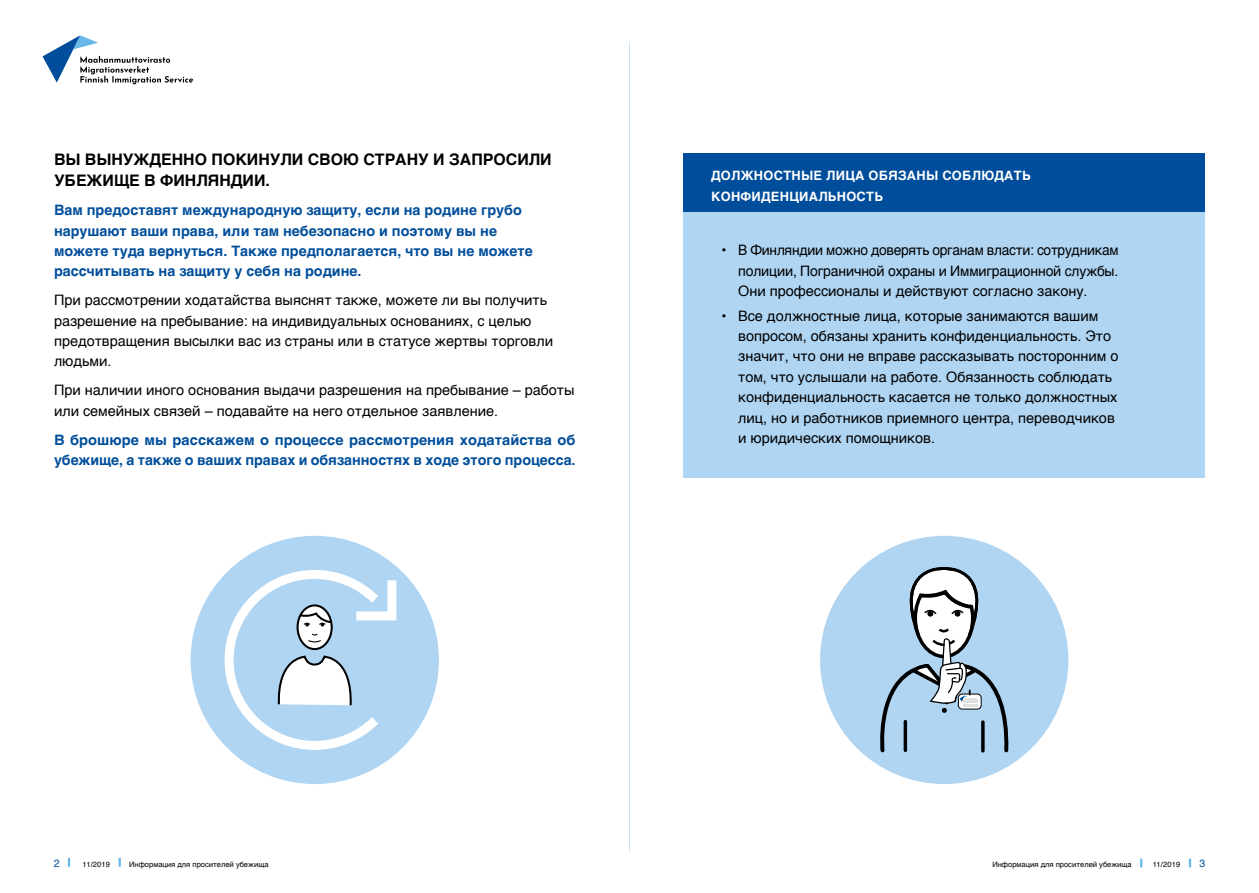
<style>
.page{position:relative;width:1259px;height:893px;background:#fff}
.page>*{position:absolute;margin:0;border:0;box-sizing:border-box;transform-origin:0 0}
.t1{font:700 15.9px/21px "Helvetica";color:#000}
.t2{font:14.4px/20.4px "Helvetica";color:#000}
.t3{font:700 14.4px/20.4px "Helvetica";color:#004e9b}
.t4{font:700 12.9px/21px "Helvetica";letter-spacing:.02em;color:#fff}
.t5{font:10.5px "Helvetica";color:#004e9b}
.t6{font:7.5px "Helvetica";color:#000}
</style>
<div class="page">
<svg style="left:1140px;top:858px;width:2px;height:9px"></svg>
<svg style="left:1188px;top:858px;width:3px;height:9px"></svg>
<div style="left:820px;top:536px;width:248px;height:248px;background:#afd5f3;border-radius:50%"></div>
<svg style="left:43px;top:35px;width:150px;height:49px"></svg>
<div style="left:683px;top:153px;width:522px;height:59px;background:#004e9b"></div>
<div style="left:683px;top:212px;width:522px;height:265px;background:#afd5f3"></div>
<div style="left:191px;top:536px;width:248px;height:248px;background:#afd5f3;border-radius:50%"></div>
<hr style="left:629px;top:41px;width:1px;height:810px;background:#cce3f7">
<svg style="left:208px;top:566px;width:193px;height:200px"></svg>
<svg style="left:880px;top:566px;width:129px;height:187px"></svg>
<svg style="left:68px;top:858px;width:2px;height:9px"></svg>
<svg style="left:119px;top:858px;width:2px;height:9px"></svg>
<p class="t1" style="left:54px;top:149px;width:499px">ВЫ ВЫНУЖДЕННО ПОКИНУЛИ СВОЮ СТРАНУ И ЗАПРОСИЛИ<br>УБЕЖИЩЕ В ФИНЛЯНДИИ.</p>
<p class="t3" style="left:54px;top:200px;width:480px">Вам предоставят международную защиту, если на родине грубо нарушают ваши права, или там небезопасно и поэтому вы не можете туда вернуться. Также предполагается, что вы не можете рассчитывать на защиту у себя на родине.</p>
<p class="t2" style="left:54px;top:290px;width:500px">При рассмотрении ходатайства выяснят также, можете ли вы получить разрешение на пребывание: на индивидуальных основаниях, с целью предотвращения высылки вас из страны или в статусе жертвы торговли людьми.</p>
<p class="t2" style="left:54px;top:381px;width:522px">При наличии иного основания выдачи разрешения на пребывание – работы или семейных связей – подавайте на него отдельное заявление.</p>
<p class="t3" style="left:54px;top:430px;width:523px">В брошюре мы расскажем о процессе рассмотрения ходатайства об убежище, а также о ваших правах и обязанностях в ходе этого процесса.</p>
<p class="t4" style="left:711px;top:165px;width:321px">ДОЛЖНОСТНЫЕ ЛИЦА ОБЯЗАНЫ СОБЛЮДАТЬ<br>КОНФИДЕНЦИАЛЬНОСТЬ</p>
<p class="t2" style="left:738px;top:240px;width:382px;text-align:justify;text-indent:-17px">• В Финляндии можно доверять органам власти: сотрудникам полиции, Пограничной охраны и Иммиграционной службы.<br>Они профессионалы и действуют согласно закону.</p>
<p class="t2" style="left:738px;top:306px;width:382px;text-indent:-17px">• Все должностные лица, которые занимаются вашим вопросом, обязаны хранить конфиденциальность. Это значит, что они не вправе рассказывать посторонним о том, что услышали на работе. Обязанность соблюдать конфиденциальность касается не только должностных лиц, но и работников приемного центра, переводчиков и юридических помощников.</p>
<p class="t5" style="left:54px;top:855px;width:7px">2</p>
<p class="t6" style="left:83px;top:858px;width:29px">11/2019</p>
<p class="t6" style="left:129px;top:858px;width:141px">Информация для просителей убежища</p>
<p class="t6" style="left:992px;top:859px;width:141px">Информация для просителей убежища</p>
<p class="t6" style="left:1152px;top:859px;width:29px">11/2019</p>
<p class="t5" style="left:1199px;top:856px;width:7px">3</p>
</div>
